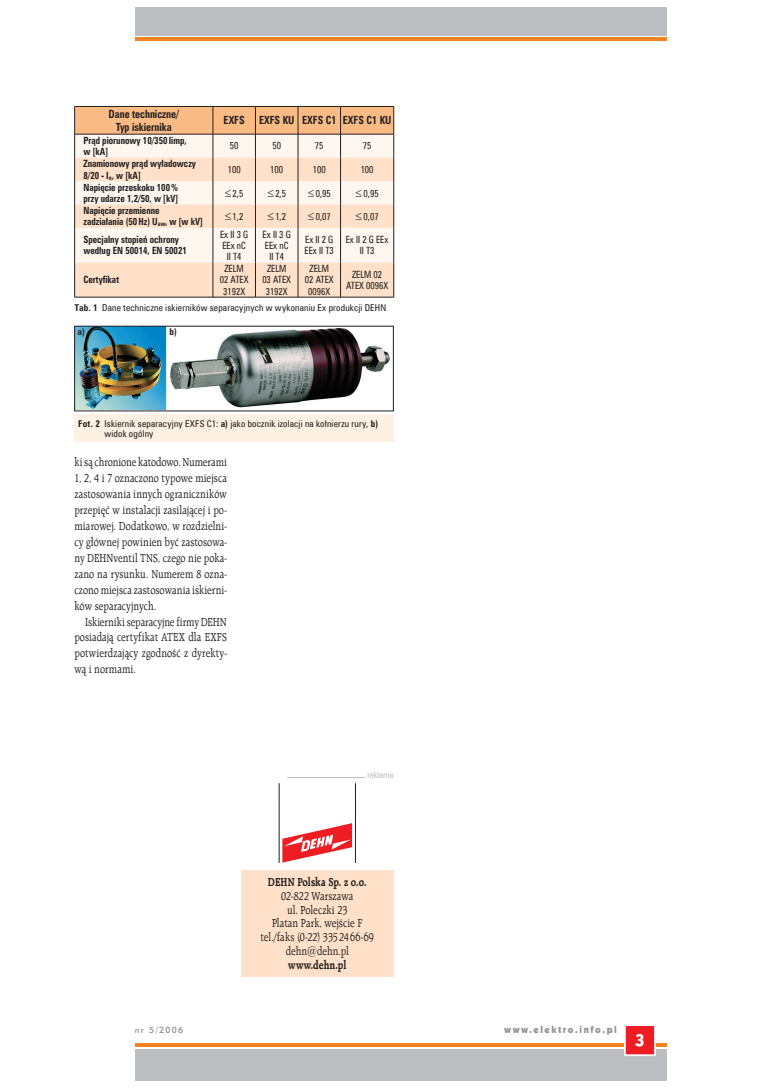
<style>
.page{position:relative;width:780px;height:1088px;background:#fff}
.page>*{position:absolute;margin:0;border:0;box-sizing:border-box;transform-origin:0 0}
.t1{font:12.38px/16px "Raleigh EU";letter-spacing:.005em;color:#231f20;text-align:justify;scale:.82 1}
.t2{font:700 12.38px "Raleigh EU";letter-spacing:.005em;color:#231f20;scale:.82 1}
.t3{font:700 11.25px/12.5px "Zurich Cn EU";color:#231f20;text-align:center;scale:.9 1}
.t4{font:700 10px/11.2px "Zurich Cn EU";color:#231f20;scale:.9 1}
.t5{font:10px/11.2px "Zurich Cn EU";color:#231f20;text-align:center;scale:.9 1}
.t6{font:10px "Geometric 231 Hv EU";letter-spacing:.15em;color:#939598}
.t7{font:9.38px/10px "Zurich Cn EU";letter-spacing:.02em;color:#231f20}
.t8{font:700 9.38px "Zurich Cn EU";color:#231f20}
.t9{font:8.75px "Geometric 415 Md EU";letter-spacing:.15em;color:#939598}
.t10{font:8.75px "Zurich Cn EU";color:#bcbdc0}
.s1{font-weight:700}
</style>
<div class="page">
<div style="left:135px;top:1049px;width:531px;height:32px;background:#bcbdc0"></div>
<div style="left:135px;top:7px;width:531px;height:28px;background:#bcbdc0"></div>
<hr style="left:135px;top:1044px;width:531px;height:3px;background:#f58220">
<hr style="left:135px;top:37px;width:531px;height:4px;background:#f58220">
<hr style="left:287px;top:777px;width:78px;height:1px;background:#bcbdc0">
<div style="left:241px;top:870px;width:152px;height:106px;background:#fee1c8"></div>
<svg style="left:279px;top:783px;width:77px;height:80px"></svg>
<svg style="left:75px;top:228px;width:318px;height:69px"></svg>
<hr style="left:74px;top:228px;width:1px;height:34px;background:#231f20">
<hr style="left:213px;top:228px;width:1px;height:34px;background:#231f20">
<hr style="left:255px;top:228px;width:1px;height:34px;background:#231f20">
<hr style="left:298px;top:228px;width:1px;height:34px;background:#231f20">
<hr style="left:340px;top:228px;width:1px;height:34px;background:#231f20">
<hr style="left:393px;top:228px;width:1px;height:34px;background:#231f20">
<hr style="left:74px;top:262px;width:1px;height:35px;background:#231f20">
<hr style="left:213px;top:262px;width:1px;height:35px;background:#231f20">
<hr style="left:255px;top:262px;width:1px;height:35px;background:#231f20">
<hr style="left:298px;top:262px;width:1px;height:35px;background:#231f20">
<hr style="left:340px;top:262px;width:1px;height:35px;background:#231f20">
<hr style="left:393px;top:262px;width:1px;height:35px;background:#231f20">
<hr style="left:74px;top:297px;width:139px;height:1px;background:#231f20">
<hr style="left:213px;top:297px;width:42px;height:1px;background:#231f20">
<hr style="left:255px;top:297px;width:43px;height:1px;background:#231f20">
<hr style="left:298px;top:297px;width:42px;height:1px;background:#231f20">
<hr style="left:340px;top:297px;width:54px;height:1px;background:#231f20">
<div style="left:74px;top:415px;width:319px;height:27px;background:#fef0e2"></div>
<img style="left:76px;top:328px;width:314px;height:81px">
<div style="left:625px;top:1025px;width:30px;height:30px;background:#ee1d23"></div>
<div style="left:624px;top:1024px;width:32px;height:32px;border:2px solid #fff"></div>
<svg style="left:74px;top:106px;width:320px;height:122px"></svg>
<p class="t3" style="left:108px;top:108px;width:80px">Dane techniczne/<br>Typ iskiernika</p>
<p class="t3" style="left:223px;top:114px;width:25px">EXFS</p>
<p class="t3" style="left:259px;top:114px;width:149px">EXFS KU EXFS C1 EXFS C1 KU</p>
<p class="t4" style="left:83px;top:135px;width:116px">Prąd piorunowy 10/350 Iimp, w [kA]</p>
<p class="t5" style="left:230px;top:140px;width:11px">50</p>
<p class="t5" style="left:272px;top:140px;width:11px">50</p>
<p class="t5" style="left:315px;top:140px;width:11px">75</p>
<p class="t5" style="left:363px;top:140px;width:11px">75</p>
<p class="t4" style="left:83px;top:158px;width:126px">Znamionowy prąd wyładowczy<br>8/20 - I<sub>n</sub>, w [kA]</p>
<p class="t5" style="left:228px;top:164px;width:16px">100</p>
<p class="t5" style="left:270px;top:164px;width:16px">100</p>
<p class="t5" style="left:313px;top:164px;width:16px">100</p>
<p class="t5" style="left:360px;top:164px;width:16px">100</p>
<p class="t4" style="left:83px;top:181px;width:107px">Napięcie przeskoku 100% przy udarze 1,2/50, w [kV]</p>
<p class="t5" style="left:225px;top:188px;width:22px">≤2,5</p>
<p class="t5" style="left:267px;top:188px;width:22px">≤2,5</p>
<p class="t5" style="left:308px;top:188px;width:27px">≤0,95</p>
<p class="t5" style="left:355px;top:188px;width:27px">≤0,95</p>
<p class="t4" style="left:83px;top:205px;width:134px">Napięcie przemienne<br>zadziałania (50Hz) U<sub>aw</sub>, w [w kV]</p>
<p class="t5" style="left:225px;top:211px;width:22px">≤1,2</p>
<p class="t5" style="left:267px;top:211px;width:22px">≤1,2</p>
<p class="t5" style="left:308px;top:211px;width:27px">≤0,07</p>
<p class="t5" style="left:355px;top:211px;width:27px">≤0,07</p>
<p class="t4" style="left:83px;top:234px;width:116px">Specjalny stopień ochrony według EN 50014, EN 50021</p>
<p class="t5" style="left:220px;top:228px;width:33px">Ex II 3 G<br>EEx nC<br>II T4</p>
<p class="t5" style="left:262px;top:228px;width:33px">Ex II 3 G<br>EEx nC<br>II T4</p>
<p class="t5" style="left:304px;top:234px;width:34px;text-align:left">Ex II 2 G<br>EEx II T3</p>
<p class="t5" style="left:346px;top:234px;width:49px">Ex II 2 G EEx<br>II T3</p>
<p class="t4" style="left:83px;top:274px;width:41px">Certyfikat</p>
<p class="t5" style="left:220px;top:263px;width:33px">ZELM<br>02 ATEX<br>3192X</p>
<p class="t5" style="left:262px;top:263px;width:33px">ZELM<br>03 ATEX<br>3192X</p>
<p class="t5" style="left:305px;top:263px;width:33px">ZELM<br>02 ATEX<br>0096X</p>
<p class="t5" style="left:346px;top:269px;width:48px">ZELM 02<br>ATEX 0096X</p>
<p class="t7" style="left:75px;top:303px;width:313px"><span class="s1">Tab. 1</span> Dane techniczne iskierników separacyjnych w wykonaniu Ex produkcji DEHN</p>
<p class="t8" style="left:78px;top:326px;width:9px">a)</p>
<p class="t8" style="left:169px;top:326px;width:9px">b)</p>
<p class="t7" style="left:104px;top:418px;width:275px;text-indent:-26px"><span class="s1">Fot. 2</span> Iskiernik separacyjny EXFS C1: <span class="s1">a)</span> jako bocznik izolacji na kołnierzu rury, <span class="s1">b) </span>widok ogólny</p>
<p class="t1" style="left:74px;top:454px;width:187px">ki są chronione katodowo. Numerami 1, 2, 4 i 7 oznaczono typowe miejsca zastosowania innych ograniczników przepięć w instalacji zasilającej i po&shy;miarowej. Dodatkowo, w rozdzielni&shy;cy głównej powinien być zastosowa&shy;ny DEHNventil TNS, czego nie poka&shy;zano na rysunku. Numerem 8 ozna&shy;czono miejsca zastosowania iskierni&shy;ków separacyjnych.</p>
<p class="t1" style="left:74px;top:613px;width:187px;text-indent:11px">Iskierniki separacyjne firmy DEHN posiadają certyfikat ATEX dla EXFS potwierdzający zgodność z dyrekty&shy;wą i normami.</p>
<p class="t10" style="left:367px;top:769px;width:28px">reklama</p>
<p class="t2" style="left:268px;top:874px;width:122px">DEHN Polska Sp. z o.o.</p>
<p class="t1" style="left:260px;top:889px;width:140px;line-height:13.8px;text-align:center">02-822 Warszawa<br>ul. Poleczki 23<br>Platan Park, wejście F tel./faks (0-22) 335 24 66-69 dehn@dehn.pl</p>
<p class="t2" style="left:288px;top:957px;width:72px">www.dehn.pl</p>
<p class="t9" style="left:135px;top:1024px;width:50px">nr 5/2006</p>
<p class="t6" style="left:504px;top:1023px;width:114px">www.elektro.info.pl</p>
</div>
